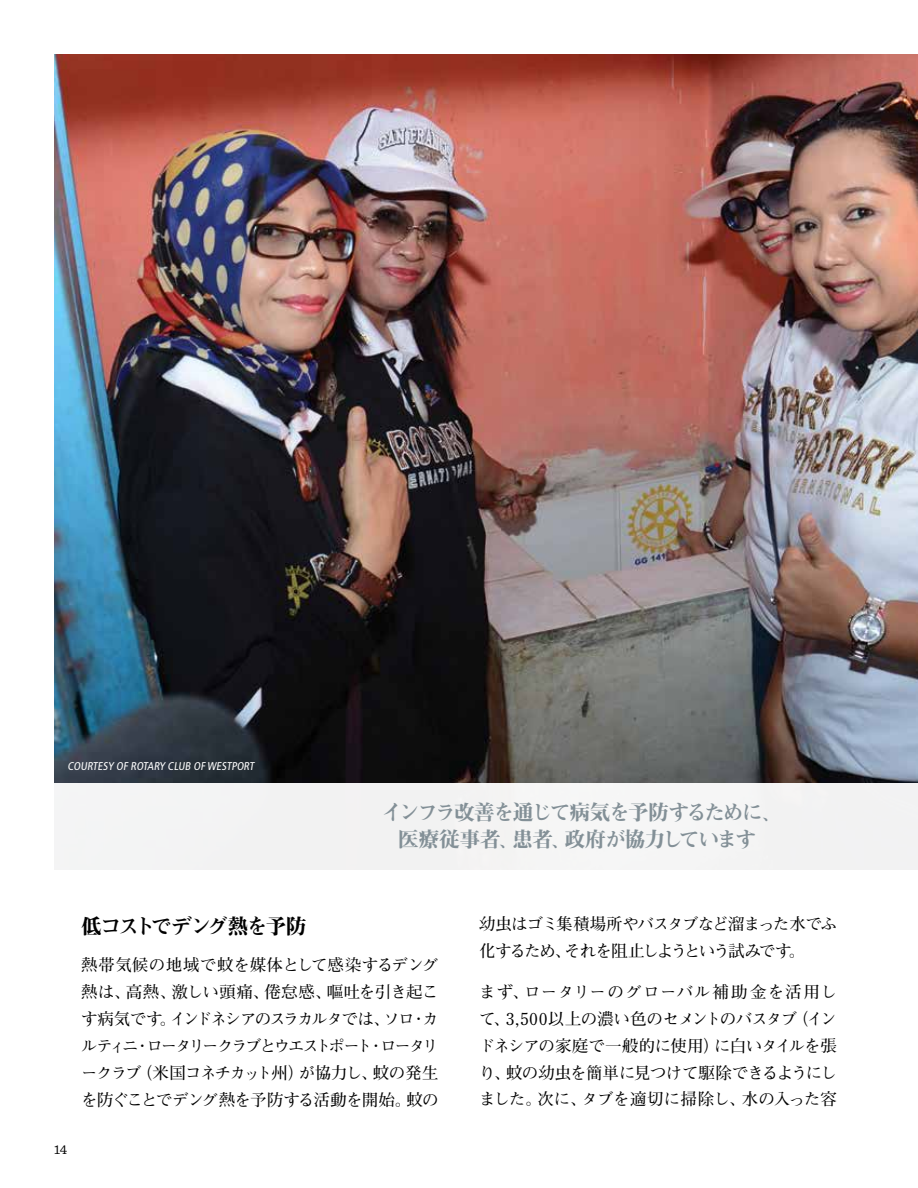
<style>
.page{position:relative;width:918px;height:1188px;background:#fff}
.page>*{position:absolute;margin:0;border:0;box-sizing:border-box;transform-origin:0 0}
.t1{font:21px/27px "Midashi Min Pr 6 N MA31";letter-spacing:-.075em;color:#839097;text-align:center}
.t2{font:21px "Midashi Min Pr 6 N MA31";letter-spacing:-.085em;color:#000}
.t3{font:700 16.5px/27px "Futo Min A101 Pr 6 N";letter-spacing:-.05em;color:#000;text-align:justify}
.t4{font:700 16.5px/27px "Futo Min A101 Pr 6 N";letter-spacing:-.07em;color:#000}
.t5{font:13.5px "Sentinel";color:#000}
.t6{font:condensed 11.25px "Frutiger LT Std";color:#fff}
</style>
<div class="page">
<img style="left:54px;top:54px;width:864px;height:729px">
<div style="left:0;top:783px;width:918px;height:98px;background:#f3f4f4"></div>
<p class="t6" style="left:68px;top:759px;width:190px">COURTESY OF ROTARY CLUB OF WESTPORT</p>
<p class="t1" style="left:382px;top:798px;width:402px">インフラ改善を通じて病気を予防するために、医療従事者、患者、政府が協力しています</p>
<p class="t2" style="left:81px;top:909px;width:227px">低コストでデング熱を予防</p>
<p class="t3" style="left:81px;top:951px;width:359px">熱帯気候の地域で蚊を媒体として感染するデング熱は、高熱、激しい頭痛、倦怠感、嘔吐を引き起こす病気です。インドネシアのスラカルタでは、ソロ・カルティニ・ロータリークラブとウエストポート・ロータリークラブ（米国コネチカット州）が協力し、蚊の発生を防ぐことでデング熱を予防する活動を開始。蚊の</p>
<p class="t5" style="left:54px;top:1140px;width:15px">14</p>
<p class="t4" style="left:479px;top:910px;width:359px">幼虫はゴミ集積場所やバスタブなど溜まった水でふ化するため、それを阻止しようという試みです。</p>
<p class="t3" style="left:479px;top:977px;width:359px">まず、ロータリーのグローバル補助金を活用して、3,500以上の濃い色のセメントのバスタブ（インドネシアの家庭で一般的に使用）に白いタイルを張り、蚊の幼虫を簡単に見つけて駆除できるようにしました。次に、タブを適切に掃除し、水の入った容</p>
</div>
